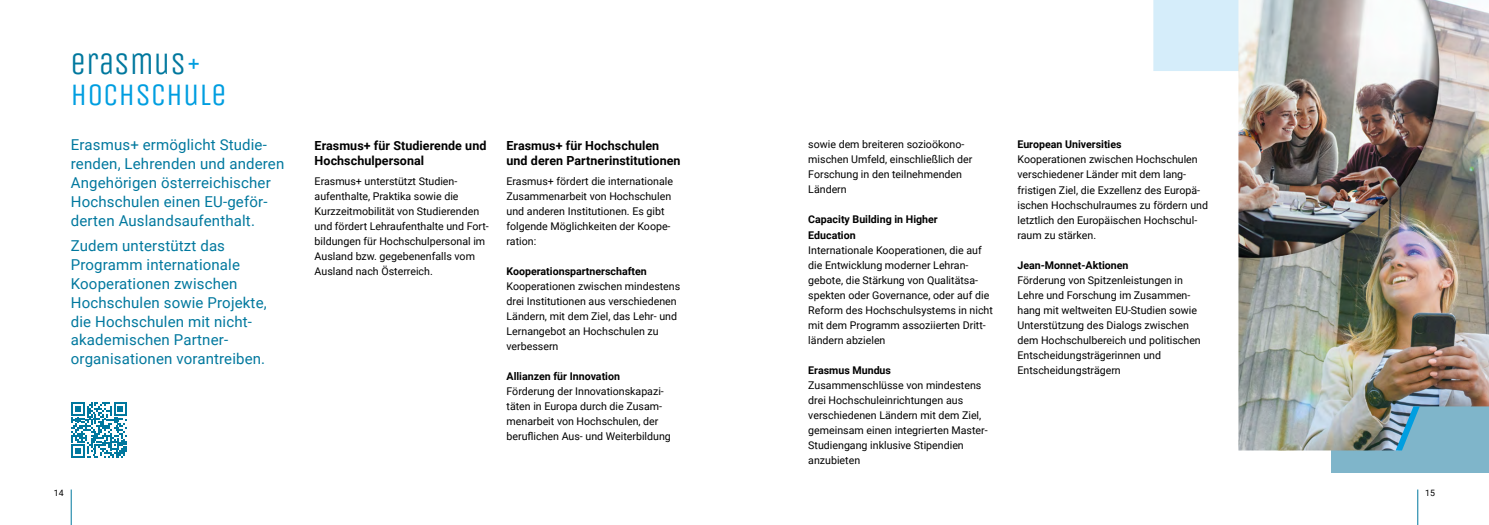
<style>
.page{position:relative;width:1489px;height:525px;background:#fff}
.page>*{position:absolute;margin:0;border:0;box-sizing:border-box;transform-origin:0 0}
.t1{font:31.25px/31.2px "Unica One";color:#009ee0}
.t2{font:15px/18.8px "Roboto";letter-spacing:.01em;color:#00789e}
.t3{font:700 12.5px/15px "Roboto";letter-spacing:.005em;color:#000}
.t4{font:10.62px/15px "Roboto";color:#000}
.t5{font:700 10.62px/15px "Roboto";color:#000}
.t6{font:8.75px "Roboto";color:#000}
.s1{color:#00789e}
</style>
<div class="page">
<div style="left:1331px;top:338px;width:157px;height:134px;background:#7fb5ca"></div>
<div style="left:1153px;top:0;width:85px;height:71px;background:#d5edfa"></div>
<svg style="left:71px;top:402px;width:56px;height:55px"></svg>
<img style="left:1238px;top:0;width:250px;height:450px">
<svg style="left:1395px;top:406px;width:24px;height:44px"></svg>
<hr style="left:71px;top:489px;width:1px;height:35px;background:#00789e">
<hr style="left:1417px;top:489px;width:1px;height:35px;background:#00789e">
<h1 class="t1" style="left:71px;top:48px;width:158px"><span class="s1">ERASMUS</span>+<br>HOCHSCHULE</h1>
<h2 class="t2" style="left:71px;top:135px;width:215px">Erasmus+ ermöglicht Studie&shy;renden, Lehrenden und anderen<br>Angehörigen österreichischer<br>Hochschulen einen EU-geför&shy;derten Auslandsaufenthalt.</h2>
<h2 class="t2" style="left:71px;top:236px;width:197px">Zudem unterstützt das<br>Programm internationale<br>Kooperationen zwischen<br>Hochschulen sowie Projekte, die Hochschulen mit nicht&shy;akademischen Partner&shy;organisationen vorantreiben.</h2>
<p class="t3" style="left:314px;top:137px;width:173px">Erasmus+ für Studierende und<br>Hochschulpersonal</p>
<p class="t4" style="left:314px;top:173px;width:176px">Erasmus+ unterstützt Studien&shy;aufenthalte, Praktika sowie die Kurzzeitmobilität von Studierenden und fördert Lehraufenthalte und Fort&shy;bildungen für Hochschulpersonal im Ausland bzw. gegebenenfalls vom Ausland nach Österreich.</p>
<p class="t3" style="left:506px;top:137px;width:176px">Erasmus+ für Hochschulen und deren Partnerinstitutionen</p>
<p class="t4" style="left:506px;top:173px;width:168px">Erasmus+ fördert die internationale<br>Zusammenarbeit von Hochschulen und anderen Institutionen. Es gibt folgende Möglichkeiten der Koope&shy;ration:</p>
<p class="t5" style="left:506px;top:263px;width:142px">Kooperationspartnerschaften</p>
<p class="t4" style="left:506px;top:278px;width:175px">Kooperationen zwischen mindestens drei Institutionen aus verschiedenen<br>Ländern, mit dem Ziel, das Lehr- und<br>Lernangebot an Hochschulen zu verbessern</p>
<p class="t5" style="left:506px;top:368px;width:115px">Allianzen für Innovation</p>
<p class="t4" style="left:506px;top:383px;width:166px">Förderung der Innovationskapazi&shy;täten in Europa durch die Zusam&shy;menarbeit von Hochschulen, der beruflichen Aus- und Weiterbildung</p>
<p class="t4" style="left:808px;top:137px;width:166px">sowie dem breiteren sozioökono&shy;mischen Umfeld, einschließlich der<br>Forschung in den teilnehmenden<br>Ländern</p>
<p class="t5" style="left:808px;top:212px;width:131px">Capacity Building in Higher<br>Education</p>
<p class="t4" style="left:808px;top:242px;width:186px">Internationale Kooperationen, die auf die Entwicklung moderner Lehran&shy;gebote, die Stärkung von Qualitätsa&shy;spekten oder Governance, oder auf die Reform des Hochschulsystems in nicht mit dem Programm assoziierten Dritt&shy;ländern abzielen</p>
<p class="t5" style="left:808px;top:362px;width:84px">Erasmus Mundus</p>
<p class="t4" style="left:808px;top:377px;width:181px">Zusammenschlüsse von mindestens drei Hochschuleinrichtungen aus verschiedenen Ländern mit dem Ziel, gemeinsam einen integrierten Master-<br>Studiengang inklusive Stipendien anzubieten</p>
<p class="t5" style="left:1017px;top:137px;width:106px">European Universities</p>
<p class="t4" style="left:1017px;top:152px;width:192px">Kooperationen zwischen Hochschulen verschiedener Länder mit dem lang&shy;fristigen Ziel, die Exzellenz des Europä&shy;ischen Hochschulraumes zu fördern und letztlich den Europäischen Hochschul&shy;raum zu stärken.</p>
<p class="t5" style="left:1017px;top:257px;width:113px">Jean-Monnet-Aktionen</p>
<p class="t4" style="left:1017px;top:272px;width:185px">Förderung von Spitzenleistungen in Lehre und Forschung im Zusammen&shy;hang mit weltweiten EU-Studien sowie Unterstützung des Dialogs zwischen dem Hochschulbereich und politischen Entscheidungsträgerinnen und Entscheidungsträgern</p>
<p class="t6" style="left:54px;top:486px;width:11px">14</p>
<p class="t6" style="left:1424px;top:486px;width:11px">15</p>
</div>
